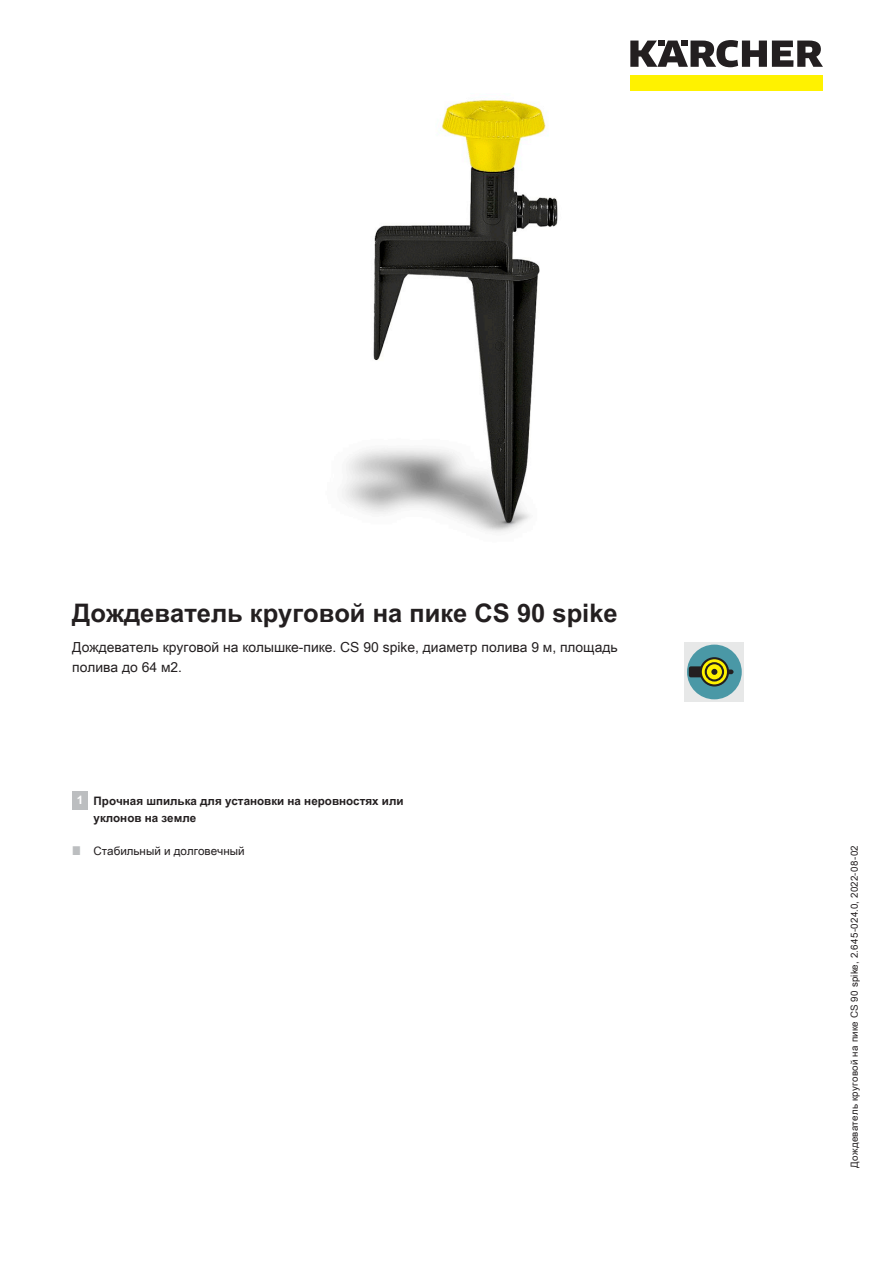
<style>
.page{position:relative;width:893px;height:1263px;background:#fff}
.page>*{position:absolute;margin:0;border:0;box-sizing:border-box;transform-origin:0 0}
.t1{font:700 25.5px "Arial Unicode MS";color:#231f20}
.t2{font:13.8px/19.5px "Arial Unicode MS";color:#231f20}
.t3{font:700 11.7px/17.2px "Arial Unicode MS";color:#231f20}
.t4{font:11.7px "Arial Unicode MS";color:#231f20}
.t5{font:9.75px "Arial Unicode MS";letter-spacing:.025em;color:#231f20}
.s1{color:#fff}
</style>
<div class="page">
<div style="left:630px;top:75px;width:193px;height:16px;background:#fff200"></div>
<svg style="left:630px;top:40px;width:193px;height:27px"></svg>
<img style="left:342px;top:100px;width:216px;height:433px">
<div style="left:685px;top:642px;width:59px;height:60px;background:#e7e8e8"></div>
<div style="left:687px;top:645px;width:55px;height:54px;background:#4a98a6;border-radius:50%"></div>
<svg style="left:729px;top:669px;width:4px;height:5px"></svg>
<div style="left:689px;top:666px;width:17px;height:11px;background:#231f20;border-radius:2px"></div>
<svg style="left:701px;top:658px;width:27px;height:27px"></svg>
<div style="left:700px;top:657px;width:29px;height:29px;border:2px solid #231f20;border-radius:50%"></div>
<svg style="left:706px;top:663px;width:17px;height:17px"></svg>
<div style="left:705px;top:662px;width:19px;height:19px;border:2px solid #231f20;border-radius:50%"></div>
<svg style="left:711px;top:669px;width:6px;height:6px"></svg>
<div style="left:72px;top:791px;width:16px;height:19px;background:#bcbec0"></div>
<h1 class="t1" style="left:72px;top:594px;width:547px">Дождеватель круговой на пике CS 90 spike</h1>
<p class="t2" style="left:72px;top:637px;width:547px">Дождеватель круговой на колышке-пике. CS 90 spike, диаметр полива 9 м, площадь полива до 64 м2.</p>
<p class="t3" style="left:94px;top:792px;width:312px;text-indent:-17px"><span class="s1">1</span> Прочная шпилька для установки на неровностях или уклонов на земле</p>
<p class="t4" style="left:94px;top:842px;width:153px">Стабильный и долговечный</p>
<p class="t5" style="left:847px;top:1168px;width:324px;rotate:-90deg">Дождеватель круговой на пике CS 90 spike, 2.645-024.0, 2022-08-02</p>
</div>
